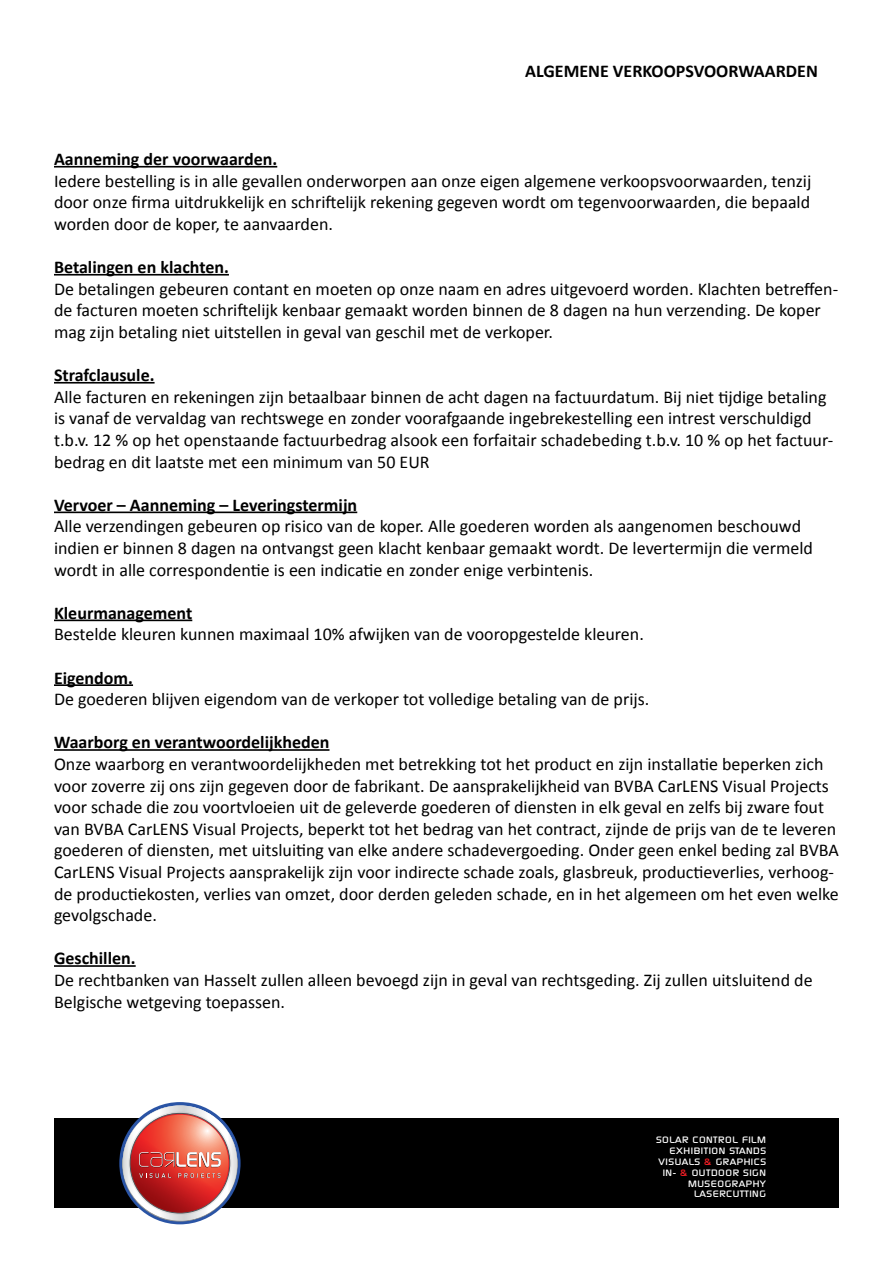
<style>
.page{position:relative;width:893px;height:1263px;background:#fff}
.page>*{position:absolute;margin:0;border:0;box-sizing:border-box;transform-origin:0 0}
.t1{font:18px/21.6px "Calibri";color:#000}
.t2{font:700 18px "Calibri";color:#000}
.t3{font:500 9px/10.8px "Digital";letter-spacing:.05em;color:#fff;text-align:right;scale:1.16 1}
.s1{color:#ed1d24}
</style>
<div class="page">
<div style="left:54px;top:1118px;width:784px;height:90px;background:#000"></div>
<svg style="left:119px;top:1102px;width:122px;height:122px"></svg>
<hr style="left:54px;top:166px;width:223px;height:2px;background:#000">
<hr style="left:54px;top:274px;width:175px;height:2px;background:#000">
<hr style="left:54px;top:382px;width:101px;height:2px;background:#000">
<hr style="left:54px;top:511px;width:303px;height:2px;background:#000">
<hr style="left:54px;top:619px;width:138px;height:2px;background:#000">
<hr style="left:54px;top:684px;width:79px;height:2px;background:#000">
<hr style="left:54px;top:749px;width:275px;height:2px;background:#000">
<hr style="left:54px;top:965px;width:82px;height:2px;background:#000">
<p class="t2" style="left:525px;top:59px;width:294px">ALGEMENE VERKOOPSVOORWAARDEN</p>
<p class="t2" style="left:54px;top:148px;width:225px">Aanneming der voorwaarden.</p>
<p class="t1" style="left:54px;top:170px;width:759px;text-align:justify">Iedere bestelling is in alle gevallen onderworpen aan onze eigen algemene verkoopsvoorwaarden, tenzij door onze firma uitdrukkelijk en schriftelijk rekening gegeven wordt om tegenvoorwaarden, die bepaald worden door de koper, te aanvaarden.</p>
<p class="t2" style="left:54px;top:256px;width:176px">Betalingen en klachten.</p>
<p class="t1" style="left:54px;top:278px;width:786px">De betalingen gebeuren contant en moeten op onze naam en adres uitgevoerd worden. Klachten betreffen&shy;de facturen moeten schriftelijk kenbaar gemaakt worden binnen de 8 dagen na hun verzending. De koper mag zijn betaling niet uitstellen in geval van geschil met de verkoper.</p>
<p class="t2" style="left:54px;top:364px;width:102px">Strafclausule.</p>
<p class="t1" style="left:54px;top:386px;width:781px">Alle facturen en rekeningen zijn betaalbaar binnen de acht dagen na factuurdatum. Bij niet tijdige betaling is vanaf de vervaldag van rechtswege en zonder voorafgaande ingebrekestelling een intrest verschuldigd t.b.v. 12 % op het openstaande factuurbedrag alsook een forfaitair schadebeding t.b.v. 10 % op het factuur&shy;bedrag en dit laatste met een minimum van 50 EUR</p>
<p class="t2" style="left:54px;top:493px;width:305px">Vervoer – Aanneming – Leveringstermijn</p>
<p class="t1" style="left:54px;top:516px;width:760px">Alle verzendingen gebeuren op risico van de koper. Alle goederen worden als aangenomen beschouwd indien er binnen 8 dagen na ontvangst geen klacht kenbaar gemaakt wordt. De levertermijn die vermeld wordt in alle correspondentie is een indicatie en zonder enige verbintenis.</p>
<p class="t2" style="left:54px;top:601px;width:140px">Kleurmanagement</p>
<p class="t1" style="left:54px;top:624px;width:591px">Bestelde kleuren kunnen maximaal 10% afwijken van de vooropgestelde kleuren.</p>
<p class="t2" style="left:54px;top:666px;width:81px">Eigendom.</p>
<p class="t1" style="left:54px;top:688px;width:597px">De goederen blijven eigendom van de verkoper tot volledige betaling van de prijs.</p>
<p class="t2" style="left:54px;top:731px;width:277px">Waarborg en verantwoordelijkheden</p>
<p class="t1" style="left:54px;top:753px;width:786px">Onze waarborg en verantwoordelijkheden met betrekking tot het product en zijn installatie beperken zich voor zoverre zij ons zijn gegeven door de fabrikant. De aansprakelijkheid van BVBA CarLENS Visual Projects voor schade die zou voortvloeien uit de geleverde goederen of diensten in elk geval en zelfs bij zware fout van BVBA CarLENS Visual Projects, beperkt tot het bedrag van het contract, zijnde de prijs van de te leveren goederen of diensten, met uitsluiting van elke andere schadevergoeding. Onder geen enkel beding zal BVBA CarLENS Visual Projects aansprakelijk zijn voor indirecte schade zoals, glasbreuk, productieverlies, verhoog&shy;de productiekosten, verlies van omzet, door derden geleden schade, en in het algemeen om het even welke gevolgschade.</p>
<p class="t2" style="left:54px;top:947px;width:83px">Geschillen.</p>
<p class="t1" style="left:54px;top:969px;width:760px">De rechtbanken van Hasselt zullen alleen bevoegd zijn in geval van rechtsgeding. Zij zullen uitsluitend de<br>Belgische wetgeving toepassen.</p>
<p class="t3" style="left:656px;top:1135px;width:96px">SOLAR CONTROL FILM<br>EXHIBITION STANDS<br>VISUALS <span class="s1">&amp;</span> GRAPHICS<br>IN- <span class="s1">&amp;</span> OUTDOOR SIGN<br>MUSEOGRAPHY<br>LASERCUTTING</p>
</div>
